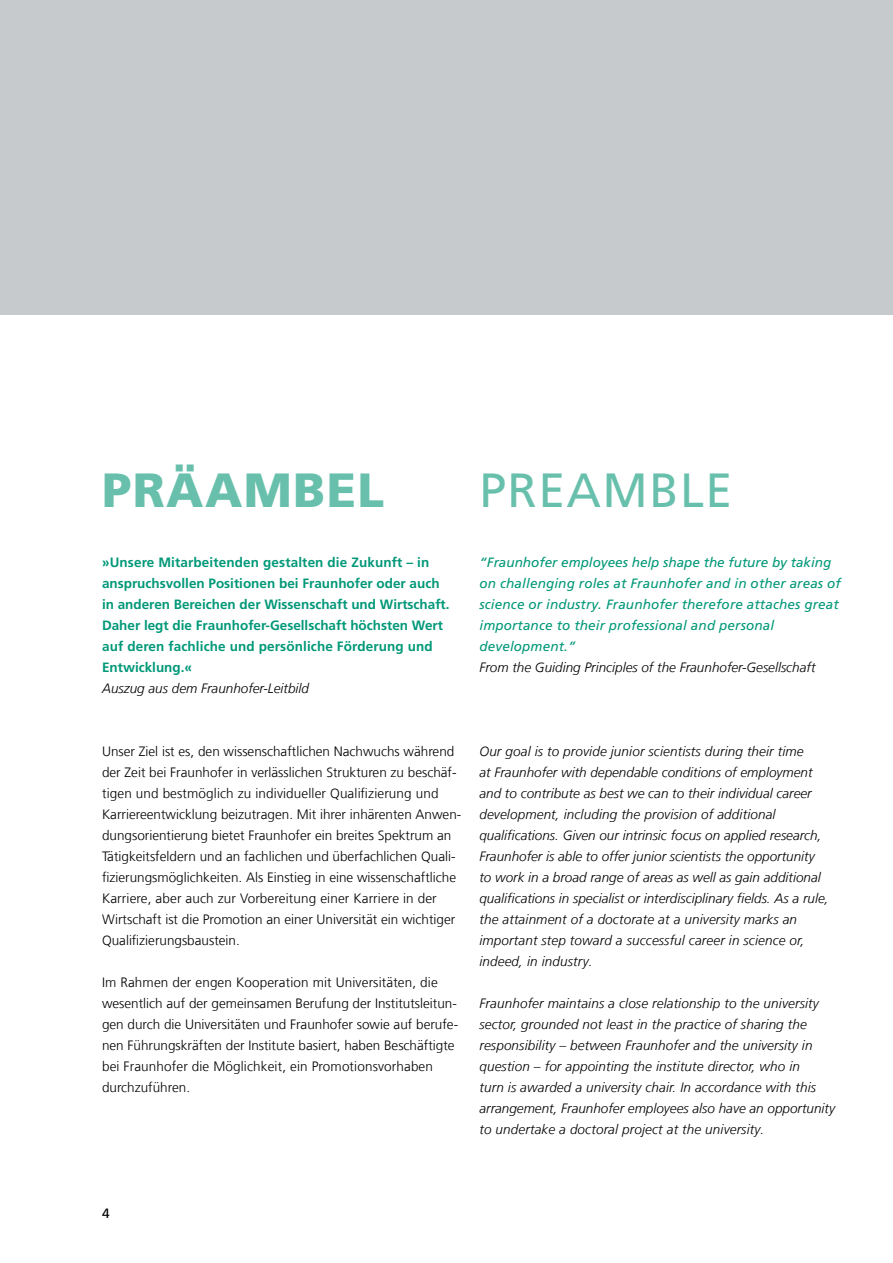
<style>
.page{position:relative;width:893px;height:1263px;background:#fff}
.page>*{position:absolute;margin:0;border:0;box-sizing:border-box;transform-origin:0 0}
.t1{font:900 48px "Frutiger LT Com";letter-spacing:.03em;color:#68c0ac}
.t2{font:48px "Frutiger LT Com";letter-spacing:.03em;color:#68c0ac}
.t3{font:italic 300 13.5px/21px "Frutiger LT Com";letter-spacing:.01em;color:#000}
.t4{font:300 13.5px/21px "Frutiger LT Com";color:#000}
.t5{font:700 13.5px/21px "Frutiger LT Com";color:#009878}
.t6{font:italic 13.5px/21px "Frutiger LT Com";letter-spacing:.01em;color:#009878}
.t7{font:13.5px "Frutiger LT Com";color:#000}
</style>
<div class="page">
<div style="left:0;top:0;width:893px;height:315px;background:#c7cacc"></div>
<h1 class="t1" style="left:102px;top:461px;width:284px">PRÄAMBEL</h1>
<h1 class="t2" style="left:479px;top:462px;width:254px">PREAMBLE</h1>
<p class="t5" style="left:102px;top:552px;width:349px">»Unsere Mitarbeitenden gestalten die Zukunft – in anspruchsvollen Positionen bei Fraunhofer oder auch in anderen Bereichen der Wissenschaft und Wirtschaft.<br>Daher legt die Fraunhofer-Gesellschaft höchsten Wert auf deren fachliche und persönliche Förderung und Entwicklung.«</p>
<p class="t3" style="left:102px;top:678px;width:209px">Auszug aus dem Fraunhofer-Leitbild</p>
<p class="t6" style="left:479px;top:552px;width:363px">“Fraunhofer employees help shape the future by taking on challenging roles at Fraunhofer and in other areas of science or industry. Fraunhofer therefore attaches great importance to their professional and personal development.”</p>
<p class="t3" style="left:479px;top:657px;width:338px">From the Guiding Principles of the Fraunhofer-Gesellschaft</p>
<p class="t4" style="left:102px;top:741px;width:361px">Unser Ziel ist es, den wissenschaftlichen Nachwuchs während der Zeit bei Fraunhofer in verlässlichen Strukturen zu beschäf&shy;tigen und bestmöglich zu individueller Qualifizierung und Karriereentwicklung beizutragen. Mit ihrer inhärenten Anwen&shy;dungsorientierung bietet Fraunhofer ein breites Spektrum an Tätigkeitsfeldern und an fachlichen und überfachlichen Quali&shy;fizierungsmöglichkeiten. Als Einstieg in eine wissenschaftliche Karriere, aber auch zur Vorbereitung einer Karriere in der Wirtschaft ist die Promotion an einer Universität ein wichtiger Qualifizierungsbaustein.</p>
<p class="t4" style="left:102px;top:972px;width:358px">Im Rahmen der engen Kooperation mit Universitäten, die wesentlich auf der gemeinsamen Berufung der Institutsleitun&shy;gen durch die Universitäten und Fraunhofer sowie auf berufe&shy;nen Führungskräften der Institute basiert, haben Beschäftigte bei Fraunhofer die Möglichkeit, ein Promotionsvorhaben durchzuführen.</p>
<p class="t3" style="left:479px;top:741px;width:351px">Our goal is to provide junior scientists during their time<br>at Fraunhofer with dependable conditions of employment and to contribute as best we can to their individual career development, including the provision of additional qualifications. Given our intrinsic focus on applied research, Fraunhofer is able to offer junior scientists the opportunity to work in a broad range of areas as well as gain additional qualifications in specialist or interdisciplinary fields. As a rule, the attainment of a doctorate at a university marks an important step toward a successful career in science or, indeed, in industry.</p>
<p class="t3" style="left:479px;top:993px;width:357px">Fraunhofer maintains a close relationship to the university sector, grounded not least in the practice of sharing the responsibility – between Fraunhofer and the university in question – for appointing the institute director, who in<br>turn is awarded a university chair. In accordance with this arrangement, Fraunhofer employees also have an opportunity to undertake a doctoral project at the university.</p>
<p class="t7" style="left:102px;top:1205px;width:9px">4</p>
</div>
